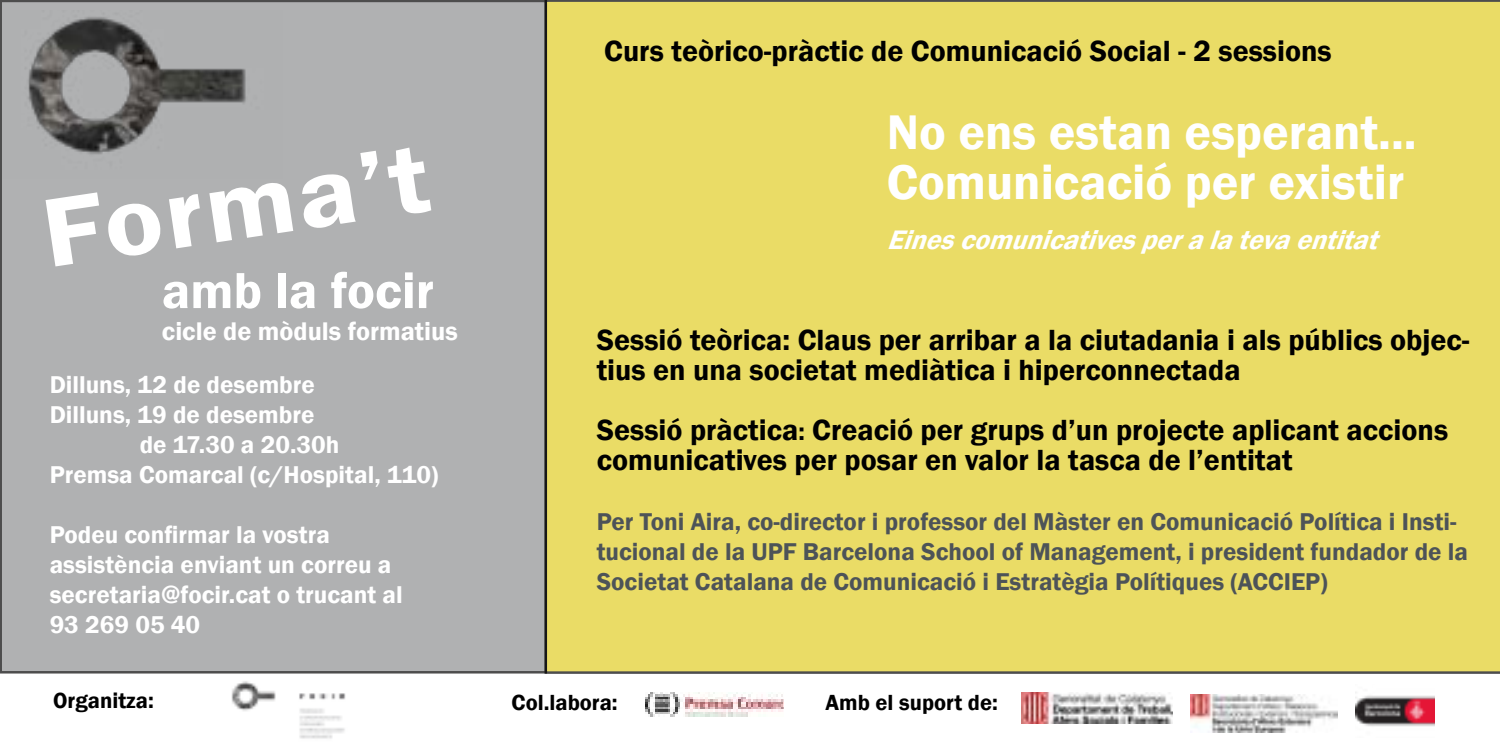
<style>
.page{position:relative;width:1500px;height:750px;background:#fff}
.page>*{position:absolute;margin:0;border:0;box-sizing:border-box;transform-origin:0 0}
.t1{font:600 100.75px "Franklin Gothic";color:#fff;scale:1.09 1}
.t2{font:600 52.5px "Franklin Gothic";color:#fff}
.t3{font:600 50px/50px "Franklin Gothic";color:#fff}
.t4{font:600 30px/30px "Franklin Gothic";color:#000}
.t5{font:italic 600 27.5px "Franklin Gothic";color:#fff}
.t6{font:600 26.25px "Franklin Gothic";color:#fff}
.t7{font:600 25px/30px "Franklin Gothic";color:#4d5358}
.t8{font:600 25px/30px "Franklin Gothic";color:#fff}
.t9{font:600 22.5px "Franklin Gothic";color:#000}
.s1{font-size:25px}
</style>
<div class="page">
<div style="left:1px;top:1px;width:545px;height:671px;background:#b0b1b2"></div>
<div style="left:545px;top:0;width:955px;height:674px;background:#eadc66"></div>
<img style="left:646px;top:692px;width:137px;height:25px">
<img style="left:28px;top:17px;width:218px;height:138px">
<img style="left:1022px;top:692px;width:151px;height:31px">
<img style="left:1191px;top:694px;width:146px;height:38px">
<img style="left:1355px;top:692px;width:80px;height:35px">
<img style="left:231px;top:681px;width:115px;height:58px">
<h1 class="t1" style="left:35px;top:171px;width:358px;rotate:-8deg">Forma’t</h1>
<h2 class="t2" style="left:162px;top:258px;width:274px">amb la focir</h2>
<p class="t6" style="left:162px;top:315px;width:297px">cicle de mòduls formatius</p>
<p class="t8" style="left:50px;top:369px;width:267px">Dilluns, 12 de desembre</p>
<p class="t8" style="left:50px;top:399px;width:266px">Dilluns, 19 de desembre</p>
<p class="t8" style="left:140px;top:429px;width:201px">de 17.30 a 20.30h</p>
<p class="t8" style="left:50px;top:459px;width:390px">Premsa Comarcal (c/Hospital, 110)</p>
<p class="t8" style="left:50px;top:519px;width:355px">Podeu confirmar la vostra assistència enviant un correu a secretaria@focir.cat o trucant al<br>93 269 05 40</p>
<p class="t4" style="left:604px;top:37px;width:729px">Curs teòrico-pràctic de Comunicació Social - 2 sessions</p>
<h3 class="t3" style="left:887px;top:108px;width:531px">No ens estan esperant...<br>Comunicació per existir</h3>
<p class="t5" style="left:887px;top:223px;width:503px">Einescomunicativesperalatevaentitat</p>
<p class="t4" style="left:597px;top:326px;width:874px">Sessió teòrica: Claus per arribar a la ciutadania i als públics objec&shy;tius en una societat mediàtica i hiperconnectada</p>
<p class="t4" style="left:597px;top:416px;width:853px">Sessió pràctica<span class="s1">:</span> Creació per grups d’un projecte aplicant accions comunicatives per posar en valor la tasca de l’entitat</p>
<p class="t7" style="left:597px;top:507px;width:873px">Per Toni Aira, co-director i professor del Màster en Comunicació Política i Insti&shy;tucional de la UPF Barcelona School of Management, i president fundador de la<br>Societat Catalana de Comunicació i Estratègia Polítiques (ACCIEP)</p>
<p class="t9" style="left:53px;top:686px;width:102px">Organitza:</p>
<p class="t9" style="left:512px;top:688px;width:108px">Col.labora:</p>
<p class="t9" style="left:825px;top:688px;width:174px">Amb el suport de:</p>
</div>
